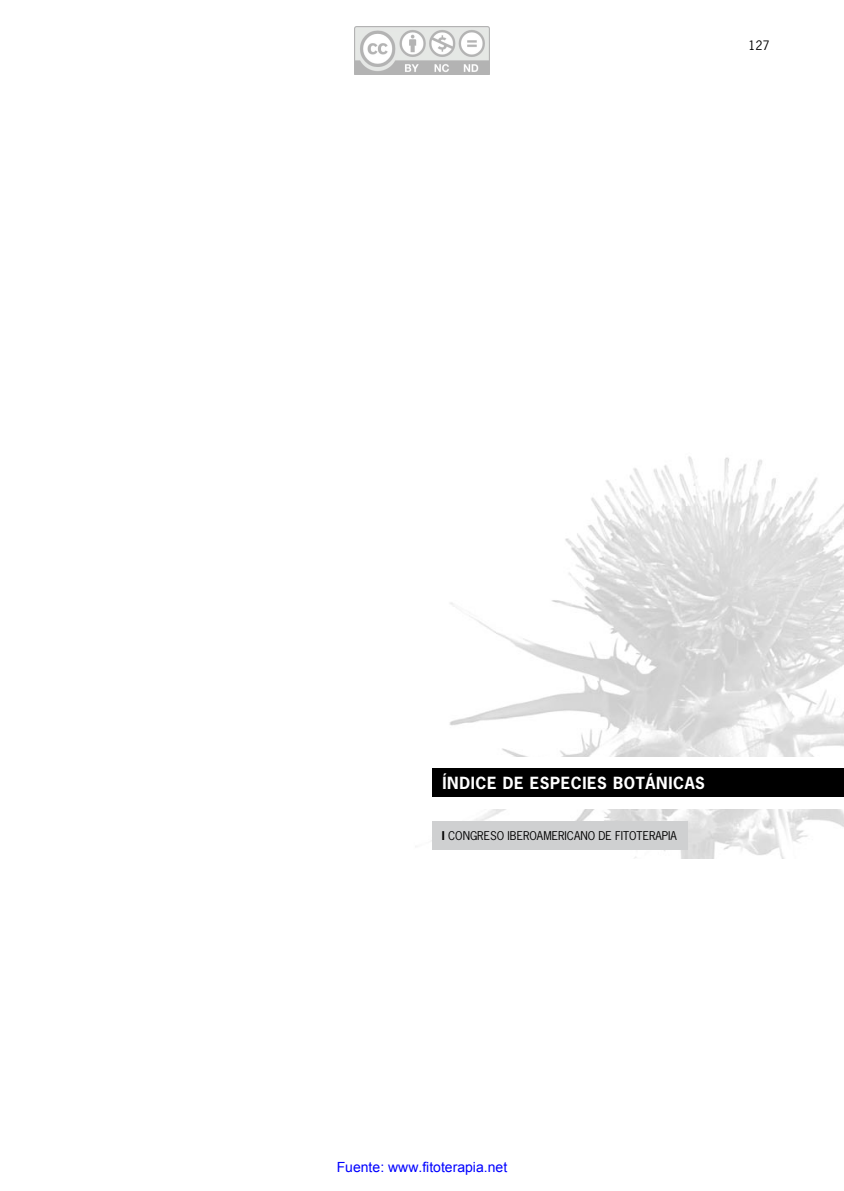
<style>
.page{position:relative;width:844px;height:1191px;background:#fff}
.page>*{position:absolute;margin:0;border:0;box-sizing:border-box;transform-origin:0 0}
.t1{font:700 15.75px "News Gothic";letter-spacing:.04em;color:#fff}
.t2{font:14px "Arial";color:#00f}
.t3{font:12.25px "News Gothic";color:#000}
.t4{font:11.38px "News Gothic";color:#000}
.s1{font-weight:700}
</style>
<div class="page">
<img style="left:354px;top:27px;width:135px;height:47px">
<img style="left:431px;top:456px;width:412px;height:402px">
<div style="left:419px;top:756px;width:424px;height:52px;background:#fff"></div>
<div style="left:432px;top:768px;width:411px;height:29px;background:#000"></div>
<div style="left:432px;top:821px;width:255px;height:29px;background:#cfd0d1"></div>
<p class="t3" style="left:748px;top:37px;width:23px">127</p>
<h1 class="t1" style="left:442px;top:772px;width:264px">ÍNDICE DE ESPECIES BOTÁNICAS</h1>
<p class="t4" style="left:441px;top:829px;width:236px"><span class="s1">I</span> CONGRESO IBEROAMERICANO DE FITOTERAPIA</p>
<p class="t2" style="left:336px;top:1158px;width:172px">Fuente: www.fitoterapia.net</p>
</div>
